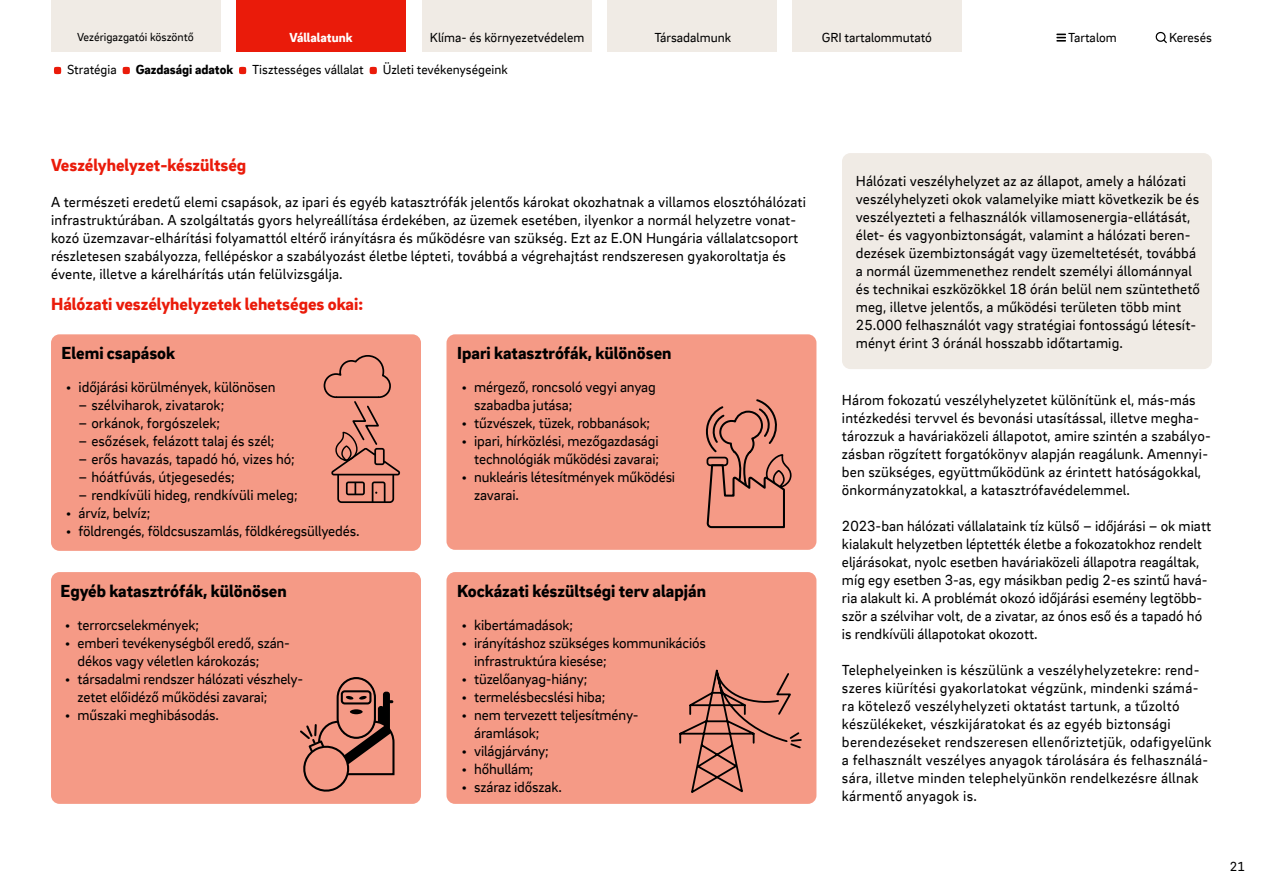
<style>
.page{position:relative;width:1263px;height:893px;background:#fff}
.page>*{position:absolute;margin:0;border:0;box-sizing:border-box;transform-origin:0 0}
.t1{font:900 18px "EON Brix Sans";color:#000}
.t2{font:900 18px "EON Brix Sans";color:#ea1b0a}
.t3{font:15px/18px "EON Brix Sans";letter-spacing:.01em;color:#000}
.t4{font:15px/18px "EON Brix Sans";letter-spacing:-.01em;color:#000}
.t5{font:13.5px "EON Brix Sans";color:#000}
.t6{font:900 13.5px "EON Brix Sans";color:#000}
.t7{font:900 13.5px "EON Brix Sans";color:#fff}
.t8{font:12px "EON Brix Sans";color:#000}
</style>
<div class="page">
<div style="left:842px;top:153px;width:370px;height:216px;background:#f0ebe5;border-radius:9px"></div>
<div style="left:51px;top:334px;width:370px;height:217px;background:#f59a86;border-radius:9px"></div>
<div style="left:51px;top:572px;width:370px;height:232px;background:#f59a86;border-radius:9px"></div>
<div style="left:446px;top:334px;width:370px;height:216px;background:#f59a86;border-radius:9px"></div>
<div style="left:446px;top:572px;width:370px;height:232px;background:#f59a86;border-radius:9px"></div>
<svg style="left:323px;top:355px;width:78px;height:148px"></svg>
<svg style="left:705px;top:399px;width:87px;height:130px"></svg>
<svg style="left:679px;top:669px;width:123px;height:124px"></svg>
<svg style="left:300px;top:677px;width:95px;height:115px"></svg>
<svg style="left:1056px;top:34px;width:10px;height:8px"></svg>
<svg style="left:1155px;top:31px;width:12px;height:12px"></svg>
<div style="left:51px;top:0;width:169px;height:51px;background:#f0ebe5"></div>
<div style="left:237px;top:0;width:169px;height:51px;background:#ea1b0a"></div>
<div style="left:422px;top:0;width:169px;height:51px;background:#f0ebe5"></div>
<div style="left:608px;top:0;width:169px;height:51px;background:#f0ebe5"></div>
<div style="left:792px;top:0;width:169px;height:51px;background:#f0ebe5"></div>
<svg style="left:54px;top:67px;width:7px;height:7px"></svg>
<svg style="left:123px;top:67px;width:7px;height:7px"></svg>
<svg style="left:239px;top:67px;width:7px;height:7px"></svg>
<svg style="left:369px;top:67px;width:8px;height:7px"></svg>
<p class="t8" style="left:77px;top:29px;width:118px">Vezérigazgatói köszöntő</p>
<p class="t7" style="left:290px;top:29px;width:64px">Vállalatunk</p>
<p class="t5" style="left:430px;top:29px;width:156px">Klíma- és környezetvédelem</p>
<p class="t5" style="left:654px;top:29px;width:78px">Társadalmunk</p>
<p class="t5" style="left:822px;top:29px;width:112px">GRI tartalommutató</p>
<p class="t5" style="left:1068px;top:28px;width:50px">Tartalom</p>
<p class="t5" style="left:1169px;top:28px;width:44px">Keresés</p>
<p class="t5" style="left:67px;top:61px;width:51px">Stratégia</p>
<p class="t6" style="left:136px;top:61px;width:99px">Gazdasági adatok</p>
<p class="t5" style="left:252px;top:61px;width:113px">Tisztességes vállalat</p>
<p class="t5" style="left:383px;top:61px;width:127px">Üzleti tevékenységeink</p>
<p class="t2" style="left:51px;top:153px;width:197px">Veszélyhelyzet-készültség</p>
<p class="t3" style="left:51px;top:192px;width:756px">A természeti eredetű elemi csapások, az ipari és egyéb katasztrófák jelentős károkat okozhatnak a villamos elosztóhálózati infrastruktúrában. A szolgáltatás gyors helyreállítása érdekében, az üzemek esetében, ilyenkor a normál helyzetre vonat&shy;kozó üzemzavar-elhárítási folyamattól eltérő irányításra és működésre van szükség. Ezt az E.ON Hungária vállalatcsoport részletesen szabályozza, fellépéskor a szabályozást életbe lépteti, továbbá a végrehajtást rendszeresen gyakoroltatja és évente, illetve a kárelhárítás után felülvizsgálja.</p>
<p class="t2" style="left:51px;top:292px;width:314px">Hálózati veszélyhelyzetek lehetséges okai:</p>
<p class="t1" style="left:62px;top:341px;width:115px">Elemi csapások</p>
<p class="t4" style="left:66px;top:377px;width:211px">• időjárási körülmények, különösen</p>
<p class="t3" style="left:79px;top:395px;width:147px">– szélviharok, zivatarok;</p>
<p class="t3" style="left:79px;top:413px;width:143px">– orkánok, forgószelek;</p>
<p class="t3" style="left:79px;top:431px;width:197px">– esőzések, felázott talaj és szél;</p>
<p class="t3" style="left:79px;top:449px;width:218px">– erős havazás, tapadó hó, vizes hó;</p>
<p class="t3" style="left:79px;top:467px;width:158px">– hóátfúvás, útjegesedés;</p>
<p class="t3" style="left:79px;top:485px;width:221px">– rendkívüli hideg, rendkívüli meleg;</p>
<p class="t4" style="left:66px;top:503px;width:86px">• árvíz, belvíz;</p>
<p class="t4" style="left:66px;top:521px;width:295px">• földrengés, földcsuszamlás, földkéregsüllyedés.</p>
<p class="t1" style="left:61px;top:579px;width:228px">Egyéb katasztrófák, különösen</p>
<p class="t4" style="left:65px;top:615px;width:136px">• terrorcselekmények;</p>
<p class="t4" style="left:78px;top:633px;width:214px;text-indent:-13px">• emberi tevékenységből eredő, szán&shy;dékos vagy véletlen károkozás;</p>
<p class="t4" style="left:78px;top:669px;width:227px;text-indent:-13px">• társadalmi rendszer hálózati vészhely&shy;zetet előidéző működési zavarai;</p>
<p class="t4" style="left:65px;top:705px;width:156px">• műszaki meghibásodás.</p>
<p class="t1" style="left:457px;top:341px;width:216px">Ipari katasztrófák, különösen</p>
<p class="t4" style="left:474px;top:377px;width:183px;text-indent:-13px">• mérgező, roncsoló vegyi anyag szabadba jutása;</p>
<p class="t4" style="left:461px;top:413px;width:190px">• tűzvészek, tüzek, robbanások;</p>
<p class="t4" style="left:461px;top:431px;width:199px;text-align:right">• ipari, hírközlési, mezőgazdasági technológiák működési zavarai;</p>
<p class="t4" style="left:474px;top:467px;width:203px;text-indent:-13px">• nukleáris létesítmények működési zavarai.</p>
<p class="t1" style="left:457px;top:579px;width:250px">Kockázati készültségi terv alapján</p>
<p class="t4" style="left:461px;top:615px;width:113px">• kibertámadások;</p>
<p class="t4" style="left:474px;top:633px;width:233px;text-indent:-13px">• irányításhoz szükséges kommunikációs infrastruktúra kiesése;</p>
<p class="t4" style="left:461px;top:669px;width:127px">• tüzelőanyag-hiány;</p>
<p class="t4" style="left:461px;top:687px;width:145px">• termelésbecslési hiba;</p>
<p class="t4" style="left:474px;top:705px;width:166px;text-indent:-13px">• nem tervezett teljesítmény&shy;áramlások;</p>
<p class="t4" style="left:461px;top:741px;width:89px">• világjárvány;</p>
<p class="t4" style="left:461px;top:759px;width:74px">• hőhullám;</p>
<p class="t4" style="left:461px;top:777px;width:102px">• száraz időszak.</p>
<p class="t3" style="left:856px;top:172px;width:346px">Hálózati veszélyhelyzet az az állapot, amely a hálózati veszélyhelyzeti okok valamelyike miatt következik be és veszélyezteti a felhasználók villamosenergia-ellátását, élet- és vagyonbiztonságát, valamint a hálózati beren&shy;dezések üzembiztonságát vagy üzemeltetését, továbbá a normál üzemmenethez rendelt személyi állománnyal és technikai eszközökkel 18 órán belül nem szüntethető meg, illetve jelentős, a működési területen több mint 25.000 felhasználót vagy stratégiai fontosságú létesít&shy;ményt érint 3 óránál hosszabb időtartamig.</p>
<p class="t3" style="left:842px;top:390px;width:370px">Három fokozatú veszélyhelyzetet különítünk el, más-más intézkedési tervvel és bevonási utasítással, illetve megha&shy;tározzuk a haváriaközeli állapotot, amire szintén a szabályo&shy;zásban rögzített forgatókönyv alapján reagálunk. Amennyi&shy;ben szükséges, együttműködünk az érintett hatóságokkal, önkormányzatokkal, a katasztrófavédelemmel.</p>
<p class="t3" style="left:842px;top:516px;width:371px">2023-ban hálózati vállalataink tíz külső – időjárási – ok miatt kialakult helyzetben léptették életbe a fokozatokhoz rendelt eljárásokat, nyolc esetben haváriaközeli állapotra reagáltak, míg egy esetben 3-as, egy másikban pedig 2-es szintű havá&shy;ria alakult ki. A problémát okozó időjárási esemény legtöbb&shy;ször a szélvihar volt, de a zivatar, az ónos eső és a tapadó hó is rendkívüli állapotokat okozott.</p>
<p class="t3" style="left:842px;top:660px;width:371px">Telephelyeinken is készülünk a veszélyhelyzetekre: rend&shy;szeres kiürítési gyakorlatokat végzünk, mindenki számá&shy;ra kötelező veszélyhelyzeti oktatást tartunk, a tűzoltó készülékeket, vészkijáratokat és az egyéb biztonsági berendezéseket rendszeresen ellenőriztetjük, odafigyelünk a felhasznált veszélyes anyagok tárolására és felhasználá&shy;sára, illetve minden telephelyünkön rendelkezésre állnak kármentő anyagok is.</p>
<p class="t5" style="left:1230px;top:858px;width:17px">21</p>
</div>
